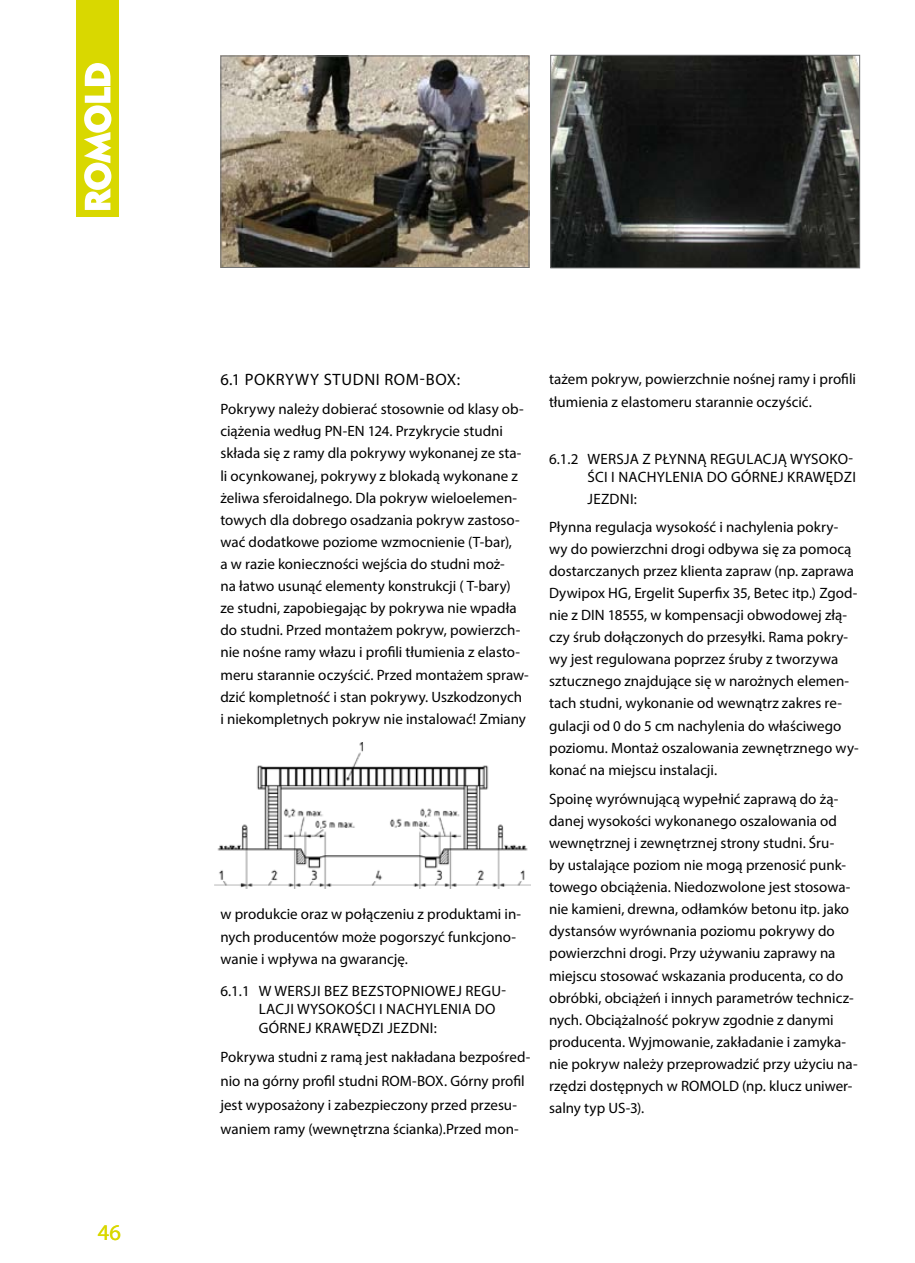
<style>
.page{position:relative;width:915px;height:1263px;background:#fff}
.page>*{position:absolute;margin:0;border:0;box-sizing:border-box;transform-origin:0 0}
.t1{font:22.5px "Myriad Pro";color:#d9d800}
.t2{font:16.5px "Myriad Pro";letter-spacing:.04em;color:#000}
.t3{font:15px/22px "Myriad Pro";color:#000}
.t4{font:15px/18px "Myriad Pro";letter-spacing:.02em;color:#000}
</style>
<div class="page">
<img style="left:222px;top:58px;width:305px;height:208px">
<div style="left:220px;top:56px;width:309px;height:212px;border:1px solid #707172"></div>
<img style="left:552px;top:57px;width:305px;height:209px">
<div style="left:550px;top:55px;width:309px;height:213px;border:1px solid #707172"></div>
<div style="left:77px;top:0;width:42px;height:217px;background:#d9d800"></div>
<svg style="left:84px;top:63px;width:27px;height:147px"></svg>
<img style="left:214px;top:742px;width:316px;height:146px">
<h1 class="t1" style="left:98px;top:1218px;width:25px">46</h1>
<p class="t2" style="left:220px;top:370px;width:241px">6.1 POKRYWY STUDNI ROM-BOX:</p>
<p class="t3" style="left:220px;top:398px;width:310px">Pokrywy należy dobierać stosownie od klasy ob&shy;ciążenia według PN-EN 124. Przykrycie studni składa się z ramy dla pokrywy wykonanej ze sta&shy;li ocynkowanej, pokrywy z blokadą wykonane z żeliwa sferoidalnego. Dla pokryw wieloelemen&shy;towych dla dobrego osadzania pokryw zastoso&shy;wać dodatkowe poziome wzmocnienie (T-bar),<br>a w razie konieczności wejścia do studni moż-<br>na łatwo usunąć elementy konstrukcji ( T-bary)<br>ze studni, zapobiegając by pokrywa nie wpadła do studni. Przed montażem pokryw, powierzch&shy;nie nośne ramy włazu i profili tłumienia z elasto&shy;meru starannie oczyścić. Przed montażem spraw&shy;dzić kompletność i stan pokrywy. Uszkodzonych i niekompletnych pokryw nie instalować! Zmiany</p>
<p class="t3" style="left:220px;top:903px;width:302px">w produkcie oraz w połączeniu z produktami in&shy;nych producentów może pogorszyć funkcjono&shy;wanie i wpływa na gwarancję.</p>
<p class="t4" style="left:259px;top:982px;width:248px;text-indent:-38px">6.1.1 W WERSJI BEZ BEZSTOPNIOWEJ REGU-<br>LACJI WYSOKOŚCI I NACHYLENIA DO<br>GÓRNEJ KRAWĘDZI JEZDNI:</p>
<p class="t3" style="left:220px;top:1045px;width:311px;line-height:23.9px">Pokrywa studni z ramą jest nakładana bezpośred&shy;nio na górny profil studni ROM-BOX. Górny profil jest wyposażony i zabezpieczony przed przesu&shy;waniem ramy (wewnętrzna ścianka).Przed mon-</p>
<p class="t3" style="left:549px;top:366px;width:308px;line-height:23.9px">tażem pokryw, powierzchnie nośnej ramy i profili tłumienia z elastomeru starannie oczyścić.</p>
<p class="t4" style="left:549px;top:450px;width:308px;text-align:right">6.1.2 WERSJA Z PŁYNNĄ REGULACJĄ WYSOKO-<br>ŚCI I NACHYLENIA DO GÓRNEJ KRAWĘDZI</p>
<p class="t3" style="left:549px;top:484px;width:291px;line-height:27.9px;text-indent:38px">JEZDNI:<br>Płynna regulacja wysokość i nachylenia pokry-</p>
<p class="t3" style="left:549px;top:537px;width:311px">wy do powierzchni drogi odbywa się za pomocą dostarczanych przez klienta zapraw (np. zaprawa Dywipox HG, Ergelit Superfix 35, Betec itp.) Zgod&shy;nie z DIN 18555, w kompensacji obwodowej złą&shy;czy śrub dołączonych do przesyłki. Rama pokry&shy;wy jest regulowana poprzez śruby z tworzywa sztucznego znajdujące się w narożnych elemen&shy;tach studni, wykonanie od wewnątrz zakres re&shy;gulacji od 0 do 5 cm nachylenia do właściwego poziomu. Montaż oszalowania zewnętrznego wy&shy;konać na miejscu instalacji.</p>
<p class="t3" style="left:549px;top:787px;width:310px">Spoinę wyrównującą wypełnić zaprawą do żą&shy;danej wysokości wykonanego oszalowania od wewnętrznej i zewnętrznej strony studni. Śru-<br>by ustalające poziom nie mogą przenosić punk&shy;towego obciążenia. Niedozwolone jest stosowa&shy;nie kamieni, drewna, odłamków betonu itp. jako dystansów wyrównania poziomu pokrywy do powierzchni drogi. Przy używaniu zaprawy na miejscu stosować wskazania producenta, co do obróbki, obciążeń i innych parametrów technicz&shy;nych. Obciążalność pokryw zgodnie z danymi producenta. Wyjmowanie, zakładanie i zamyka&shy;nie pokryw należy przeprowadzić przy użyciu na&shy;rzędzi dostępnych w ROMOLD (np. klucz uniwer&shy;salny typ US-3).</p>
</div>
